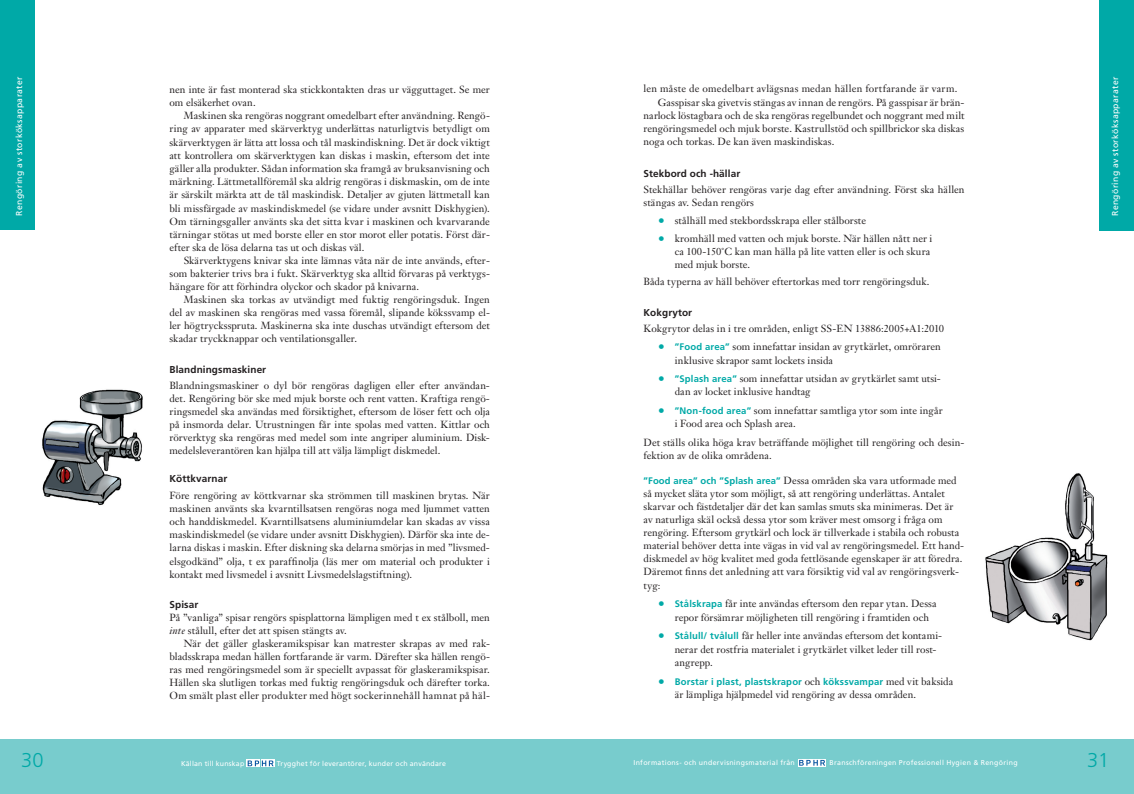
<style>
.page{position:relative;width:1134px;height:794px;background:#fff}
.page>*{position:absolute;margin:0;border:0;box-sizing:border-box;transform-origin:0 0}
.t1{font:300 20px "Frutiger";color:#00a9a7}
.t2{font:10.2px/13.1px "Janson Text";letter-spacing:.005em;color:#231f20}
.t3{font:10.2px "Janson Text";letter-spacing:.025em;color:#231f20}
.t4{font:700 10px "Frutiger";letter-spacing:.01em;color:#231f20}
.t5{font:700 9.5px "Frutiger";letter-spacing:.02em;color:#00a9a7}
.t6{font:8.6px "Frutiger";letter-spacing:.04em;color:#fff}
.t7{font:7px "Frutiger";letter-spacing:.04em;color:#fff}
.s1{font-size:14px;color:#00a9a7}
.s2{font-family:"Frutiger";font-weight:700;font-size:9.5px;color:#00a9a7}
.s3{font-family:"Janson Text";font-weight:400;font-size:14px}
.s4{font-family:"Janson Text";font-weight:400;font-size:10.2px;color:#231f20}
.s5{font-style:italic}
</style>
<div class="page">
<div style="left:1100px;top:0;width:34px;height:230px;background:#00a9a7"></div>
<div style="left:0;top:0;width:34px;height:230px;background:#00a9a7"></div>
<div style="left:0;top:739px;width:1134px;height:55px;background:#78cccd"></div>
<div style="left:254px;top:759px;width:6px;height:8px;background:#fff"></div>
<svg style="left:261px;top:759px;width:6px;height:8px"></svg>
<svg style="left:247px;top:759px;width:6px;height:8px"></svg>
<svg style="left:268px;top:759px;width:6px;height:8px"></svg>
<svg style="left:248px;top:760px;width:26px;height:6px"></svg>
<svg style="left:805px;top:759px;width:7px;height:7px"></svg>
<svg style="left:812px;top:759px;width:7px;height:7px"></svg>
<svg style="left:798px;top:759px;width:6px;height:7px"></svg>
<svg style="left:819px;top:759px;width:7px;height:7px"></svg>
<svg style="left:799px;top:760px;width:26px;height:5px"></svg>
<img style="left:42px;top:389px;width:101px;height:116px">
<img style="left:985px;top:473px;width:123px;height:168px">
<p class="t6" style="left:14px;top:215px;width:141px;rotate:-90deg">Rengöring av storköksapparater</p>
<p class="t6" style="left:1110px;top:216px;width:141px;rotate:-90deg">Rengöring av storköksapparater</p>
<p class="t3" style="left:643px;top:82px;width:315px">len måste de omedelbart avlägsnas medan hällen fortfarande är varm.</p>
<p class="t2" style="left:658px;top:95px;width:308px">Gasspisar ska givetvis stängas av innan de rengörs. På gasspisar är brän-</p>
<p class="t2" style="left:643px;top:108px;width:322px">narlock löstagbara och de ska rengöras regelbundet och noggrant med milt</p>
<p class="t2" style="left:643px;top:122px;width:322px">rengöringsmedel och mjuk borste. Kastrullstöd och spillbrickor ska diskas</p>
<p class="t2" style="left:643px;top:135px;width:192px">noga och torkas. De kan även maskindiskas.</p>
<p class="t4" style="left:643px;top:168px;width:98px">Stekbord och -hällar</p>
<p class="t2" style="left:643px;top:183px;width:322px">Stekhällar behöver rengöras varje dag efter användning. Först ska hällen stängas av. Sedan rengörs</p>
<p class="t2" style="left:658px;top:214px;width:210px"><span class="s1">•</span> stålhäll med stekbordsskrapa eller stålborste</p>
<p class="t2" style="left:675px;top:231px;width:259px;text-indent:-17px"><span class="s1">•</span> kromhäll med vatten och mjuk borste. När hällen nått ner i ca 100-150˚C kan man hälla på lite vatten eller is och skura med mjuk borste.</p>
<p class="t2" style="left:643px;top:275px;width:287px">Båda typerna av häll behöver eftertorkas med torr rengöringsduk.</p>
<p class="t4" style="left:643px;top:306px;width:50px">Kokgrytor</p>
<p class="t2" style="left:643px;top:321px;width:302px">Kokgrytor delas in i tre områden, enligt SS-EN 13886:2005+A1:2010</p>
<p class="t2" style="left:675px;top:340px;width:268px;text-indent:-17px"><span class="s1">•</span> <span class="s2">”Food area”</span> som innefattar insidan av grytkärlet, omröraren inklusive skrapor samt lockets insida</p>
<p class="t2" style="left:675px;top:372px;width:268px;text-indent:-17px"><span class="s1">•</span> <span class="s2">”Splash area”</span> som innefattar utsidan av grytkärlet samt utsi&shy;dan av locket inklusive handtag</p>
<p class="t2" style="left:675px;top:404px;width:269px;text-indent:-17px"><span class="s1">•</span> <span class="s2">”Non-food area”</span> som innefattar samtliga ytor som inte ingår i Food area och Splash area.</p>
<p class="t2" style="left:643px;top:436px;width:322px">Det ställs olika höga krav beträffande möjlighet till rengöring och desin&shy;fektion av de olika områdena.</p>
<p class="t2" style="left:643px;top:473px;width:322px"><span class="s2">”Food area” och ”Splash area”</span> Dessa områden ska vara utformade med så mycket släta ytor som möjligt, så att rengöring underlättas. Antalet skarvar och fästdetaljer där det kan samlas smuts ska minimeras. Det är av naturliga skäl också dessa ytor som kräver mest omsorg i fråga om rengöring. Eftersom grytkärl och lock är tillverkade i stabila och robusta material behöver detta inte vägas in vid val av rengöringsmedel. Ett hand&shy;diskmedel av hög kvalitet med goda fettlösande egenskaper är att föredra.<br>Däremot finns det anledning att vara försiktig vid val av rengöringsverk&shy;tyg:</p>
<p class="t2" style="left:675px;top:597px;width:263px;text-indent:-17px"><span class="s1">•</span> <span class="s2">Stålskrapa</span> får inte användas eftersom den repar ytan. Dessa repor försämrar möjligheten till rengöring i framtiden och</p>
<p class="t2" style="left:675px;top:629px;width:269px;text-indent:-17px"><span class="s1">•</span> <span class="s2">Stålull/ tvålull</span> får heller inte användas eftersom det kontami&shy;nerar det rostfria materialet i grytkärlet vilket leder till rost&shy;angrepp.</p>
<p class="t5" style="left:658px;top:676px;width:297px"><span class="s3">•</span> Borstar i plast, plastskrapor <span class="s4">och</span> kökssvampar <span class="s4">med vit baksida</span></p>
<p class="t2" style="left:675px;top:687px;width:243px">är lämpliga hjälpmedel vid rengöring av dessa områden.</p>
<p class="t2" style="left:169px;top:83px;width:322px">nen inte är fast monterad ska stickkontakten dras ur vägguttaget. Se mer om elsäkerhet ovan.</p>
<p class="t2" style="left:169px;top:109px;width:322px;text-align:justify;text-indent:14px">Maskinen ska rengöras noggrant omedelbart efter användning. Rengö&shy;ring av apparater med skärverktyg underlättas naturligtvis betydligt om skärverktygen är lätta att lossa och tål maskindiskning. Det är dock viktigt att kontrollera om skärverktygen kan diskas i maskin, eftersom det inte gäller alla produkter. Sådan information ska framgå av bruksanvisning och märkning. Lättmetallföremål ska aldrig rengöras i diskmaskin, om de inte är särskilt märkta att de tål maskindisk. Detaljer av gjuten lättmetall kan bli missfärgade av maskindiskmedel (se vidare under avsnitt Diskhygien).<br>Om tärningsgaller använts ska det sitta kvar i maskinen och kvarvarande tärningar stötas ut med borste eller en stor morot eller potatis. Först där&shy;efter ska de lösa delarna tas ut och diskas väl.</p>
<p class="t2" style="left:169px;top:254px;width:322px;text-align:justify;text-indent:14px">Skärverktygens knivar ska inte lämnas våta när de inte används, efter&shy;som bakterier trivs bra i fukt. Skärverktyg ska alltid förvaras på verktygs&shy;hängare för att förhindra olyckor och skador på knivarna.</p>
<p class="t2" style="left:169px;top:293px;width:322px;text-align:justify;text-indent:14px">Maskinen ska torkas av utvändigt med fuktig rengöringsduk. Ingen del av maskinen ska rengöras med vassa föremål, slipande kökssvamp el&shy;ler högtrycksspruta. Maskinerna ska inte duschas utvändigt eftersom det skadar tryckknappar och ventilationsgaller.</p>
<p class="t4" style="left:169px;top:364px;width:98px">Blandningsmaskiner</p>
<p class="t2" style="left:169px;top:379px;width:322px;text-align:justify">Blandningsmaskiner o dyl bör rengöras dagligen eller efter användan&shy;det. Rengöring bör ske med mjuk borste och rent vatten. Kraftiga rengö&shy;ringsmedel ska användas med försiktighet, eftersom de löser fett och olja på insmorda delar. Utrustningen får inte spolas med vatten. Kittlar och rörverktyg ska rengöras med medel som inte angriper aluminium. Disk&shy;medelsleverantören kan hjälpa till att välja lämpligt diskmedel.</p>
<p class="t4" style="left:169px;top:473px;width:59px">Köttkvarnar</p>
<p class="t2" style="left:169px;top:488px;width:322px;text-align:justify">Före rengöring av köttkvarnar ska strömmen till maskinen brytas. När maskinen använts ska kvarntillsatsen rengöras noga med ljummet vatten och handdiskmedel. Kvarntillsatsens aluminiumdelar kan skadas av vissa maskindiskmedel (se vidare under avsnitt Diskhygien). Därför ska inte de&shy;larna diskas i maskin. Efter diskning ska delarna smörjas in med ”livsmed&shy;elsgodkänd” olja, t ex paraffinolja (läs mer om material och produkter i kontakt med livsmedel i avsnitt Livsmedelslagstiftning).</p>
<p class="t4" style="left:169px;top:598px;width:30px">Spisar</p>
<p class="t2" style="left:169px;top:610px;width:322px">På ”vanliga” spisar rengörs spisplattorna lämpligen med t ex stålboll, men <span class="s5">inte</span> stålull, efter det att spisen stängts av.</p>
<p class="t2" style="left:169px;top:637px;width:322px;text-align:justify;text-indent:14px">När det gäller glaskeramikspisar kan matrester skrapas av med rak&shy;bladsskrapa medan hällen fortfarande är varm. Därefter ska hällen rengö&shy;ras med rengöringsmedel som är speciellt avpassat för glaskeramikspisar.<br>Hällen ska slutligen torkas med fuktig rengöringsduk och därefter torka.<br>Om smält plast eller produkter med högt sockerinnehåll hamnat på häl-</p>
<h1 class="t1" style="left:21px;top:749px;width:24px">30</h1>
<p class="t7" style="left:181px;top:759px;width:65px">Källan till kunskap</p>
<p class="t7" style="left:277px;top:759px;width:171px">Trygghet för leverantörer, kunder och användare</p>
<p class="t7" style="left:633px;top:759px;width:163px">Informations- och undervisningsmaterial från</p>
<p class="t7" style="left:829px;top:759px;width:190px">Branschföreningen Professionell Hygien &amp; Rengöring</p>
<h1 class="t1" style="left:1087px;top:749px;width:24px">31</h1>
</div>
